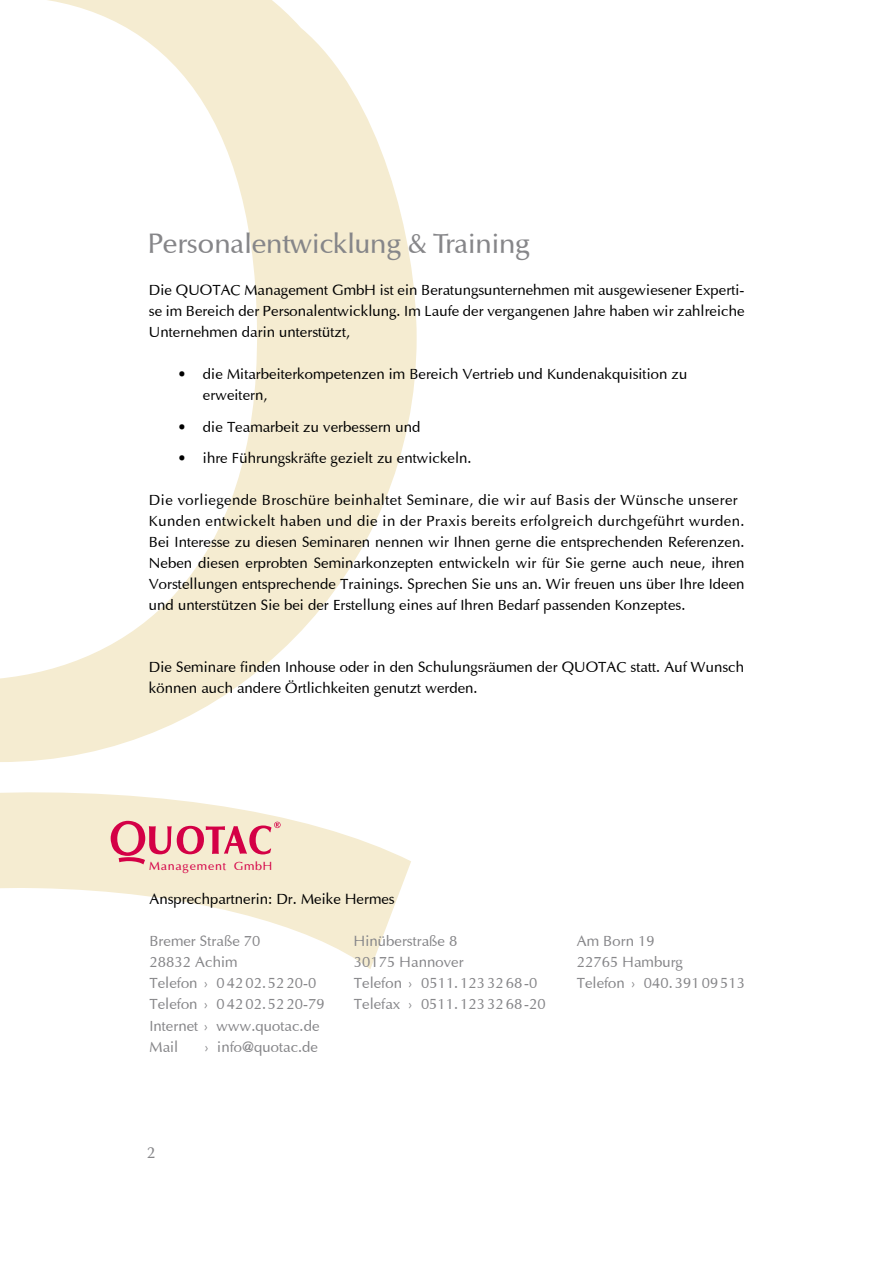
<style>
.page{position:relative;width:893px;height:1263px;background:#fff}
.page>*{position:absolute;margin:0;border:0;box-sizing:border-box;transform-origin:0 0}
.t1{font:27px "Optimum Med DB Normal";letter-spacing:.05em;color:#868689}
.t2{font:15px/21px "Optima";color:#000}
.t3{font:15px/21.1px "Optima";color:#868689}
.t4{font:15px "Optimum Med DB Normal";color:#868689}
.t5{font:100 13.5px "Optima";letter-spacing:.04em;color:#d40046;scale:1.06 1}
</style>
<div class="page">
<svg style="left:0;top:0;width:416px;height:762px"></svg>
<svg style="left:0;top:792px;width:411px;height:177px;fill:#f5ecd1"></svg>
<svg style="left:111px;top:821px;width:169px;height:43px;background:#ecacab"></svg>
<h1 class="t1" style="left:149px;top:233px;width:382px">Personalentwicklung &amp; Training</h1>
<p class="t2" style="left:149px;top:281px;width:597px;text-align:justify">Die QUOTAC Management GmbH ist ein Beratungsunternehmen mit ausgewiesener Experti&shy;se im Bereich der Personalentwicklung. Im Laufe der vergangenen Jahre haben wir zahlreiche Unternehmen darin unterstützt,</p>
<p class="t2" style="left:203px;top:365px;width:486px;text-indent:-25px">· die Mitarbeiterkompetenzen im Bereich Vertrieb und Kundenakquisition zu erweitern,</p>
<p class="t2" style="left:178px;top:412px;width:295px;line-height:31.5px">· die Teamarbeit zu verbessern und<br>· ihre Führungskräfte gezielt zu entwickeln.</p>
<p class="t2" style="left:149px;top:491px;width:597px">Die vorliegende Broschüre beinhaltet Seminare, die wir auf Basis der Wünsche unserer Kunden entwickelt haben und die in der Praxis bereits erfolgreich durchgeführt wurden.<br>Bei Interesse zu diesen Seminaren nennen wir Ihnen gerne die entsprechenden Referenzen.<br>Neben diesen erprobten Seminarkonzepten entwickeln wir für Sie gerne auch neue, ihren Vorstellungen entsprechende Trainings. Sprechen Sie uns an. Wir freuen uns über Ihre Ideen und unterstützen Sie bei der Erstellung eines auf Ihren Bedarf passenden Konzeptes.</p>
<p class="t2" style="left:149px;top:658px;width:596px">Die Seminare finden Inhouse oder in den Schulungsräumen der QUOTAC statt. Auf Wunsch können auch andere Örtlichkeiten genutzt werden.</p>
<p class="t5" style="left:149px;top:862px;width:118px">Management GmbH</p>
<p class="t2" style="left:149px;top:890px;width:247px">Ansprechpartnerin: Dr. Meike Hermes</p>
<p class="t3" style="left:149px;top:932px;width:177px">Bremer Straße 70<br>28832 Achim<br>Telefon › 0 42 02. 52 20-0<br>Telefon › 0 42 02. 52 20-79<br>Internet › www.quotac.de<br>Mail</p>
<p class="t3" style="left:204px;top:1037px;width:115px">› info@quotac.de</p>
<p class="t3" style="left:354px;top:932px;width:193px">Hinüberstraße 8<br>30175 Hannover<br>Telefon › 0511. 123 32 68 -0<br>Telefax › 0511. 123 32 68 -20</p>
<p class="t3" style="left:576px;top:932px;width:170px">Am Born 19<br>22765 Hamburg<br>Telefon › 040. 391 09 513</p>
<p class="t4" style="left:148px;top:1146px;width:9px">2</p>
</div>
